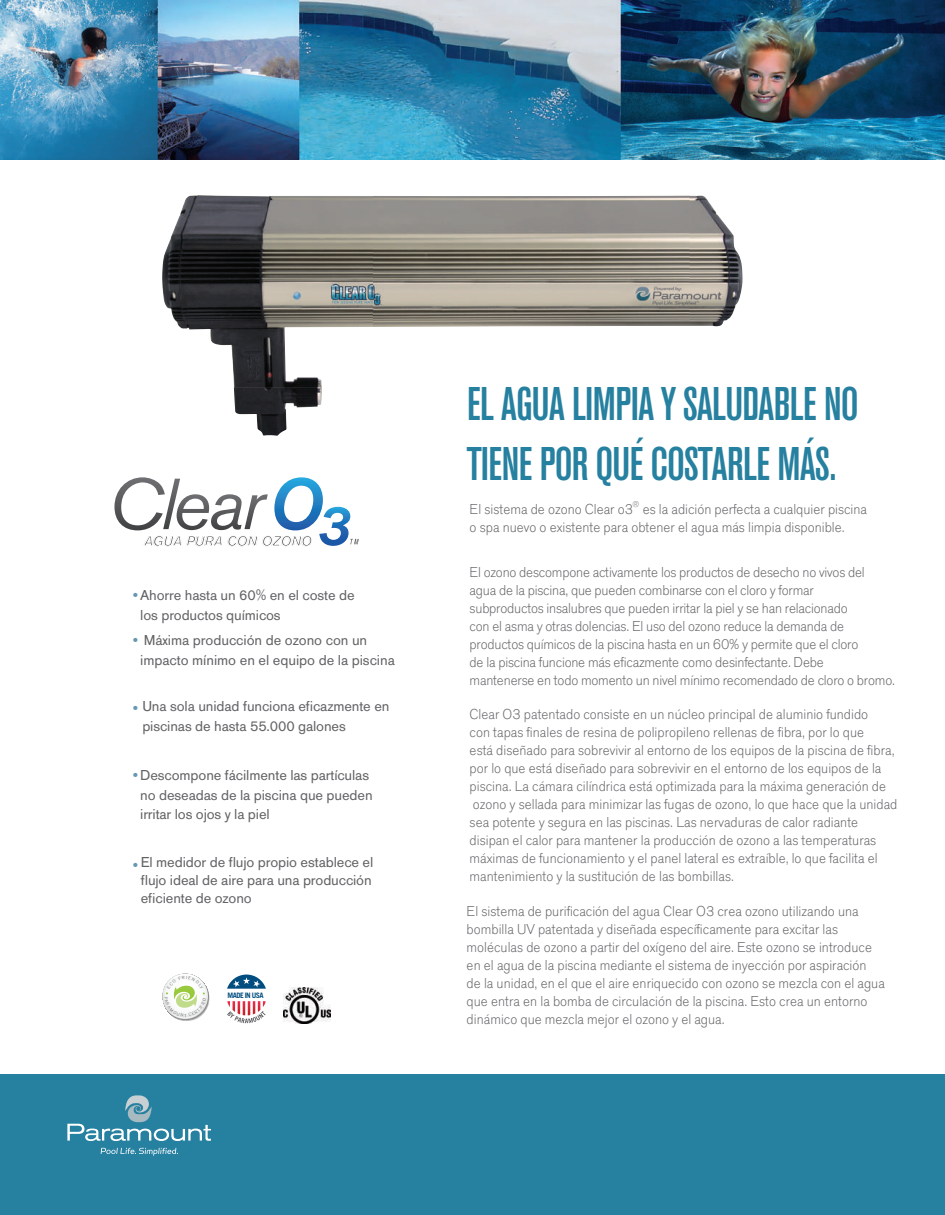
<style>
.page{position:relative;width:945px;height:1215px;background:#fff}
.page>*{position:absolute;margin:0;border:0;box-sizing:border-box;transform-origin:0 0}
.t1{font:condensed 49.5px/59.4px "Craft Gothic";letter-spacing:-.025em;color:#2680a0}
.t2{font:300 15px/18px "Craft Gothic";color:#636366}
.t3{font:15px/19.5px "Craft Gothic";letter-spacing:-.01em;color:#636366}
.t4{font:italic 600 15px "Craft Gothic";letter-spacing:-.01em;color:#636366}
.t5{font:300 8.7px "Craft Gothic";color:#636366}
.t6{font:700 7.5px "Trade Gothic";letter-spacing:-.075em;color:#024d7f}
.s1{color:#6697b3}
</style>
<div class="page">
<div style="left:0;top:1074px;width:945px;height:141px;background:#2680a0"></div>
<svg style="left:67px;top:1095px;width:144px;height:46px"></svg>
<svg style="left:101px;top:1148px;width:77px;height:8px"></svg>
<svg style="left:114px;top:477px;width:245px;height:69px"></svg>
<img style="left:0;top:0;width:945px;height:159px">
<img style="left:162px;top:195px;width:211px;height:193px">
<img style="left:373px;top:195px;width:370px;height:132px">
<img style="left:234px;top:387px;width:88px;height:49px">
<img style="left:283px;top:987px;width:47px;height:37px">
<svg style="left:162px;top:973px;width:46px;height:46px"></svg>
<svg style="left:227px;top:975px;width:39px;height:14px"></svg>
<svg style="left:227px;top:1001px;width:39px;height:22px"></svg>
<img style="left:0;top:0;width:1px;height:89px">
<svg style="left:165px;top:974px;width:41px;height:44px"></svg>
<p class="t4" style="left:144px;top:532px;width:169px">AGUA PURA CON OZONO</p>
<p class="t3" style="left:140px;top:586px;width:216px;text-indent:-10px"><span class="s1">•</span>Ahorre hasta un 60% en el coste de los productos químicos</p>
<p class="t3" style="left:140px;top:631px;width:256px;text-indent:-10px"><span class="s1">•</span> Máxima producción de ozono con un impacto mínimo en el equipo de la piscina</p>
<p class="t3" style="left:142px;top:697px;width:249px;text-indent:-12px"><span class="s1">•</span>Una sola unidad funciona eficazmente en piscinas de hasta 55.000 galones</p>
<p class="t3" style="left:140px;top:766px;width:234px;text-indent:-10px"><span class="s1">•</span>Descompone fácilmente las partículas no deseadas de la piscina que pueden irritar los ojos y la piel</p>
<p class="t3" style="left:141px;top:854px;width:234px;line-height:18px;text-align:justify;text-indent:-10px"><span class="s1">•</span>El medidor de flujo propio establece el flujo ideal de aire para una producción eficiente de ozono</p>
<p class="t6" style="left:228px;top:990px;width:37px">MADE IN USA</p>
<h1 class="t1" style="left:467px;top:375px;width:394px">EL AGUA LIMPIA Y SALUDABLE NO<br>TIENE POR QUÉ COSTARLE MÁS.</h1>
<p class="t5" style="left:633px;top:500px;width:8px">®</p>
<p class="t2" style="left:470px;top:500px;width:399px">El sistema de ozono Clear o3 es la adición perfecta a cualquier piscina o spa nuevo o existente para obtener el agua más limpia disponible.</p>
<p class="t2" style="left:470px;top:563px;width:427px">El ozono descompone activamente los productos de desecho no vivos del agua de la piscina, que pueden combinarse con el cloro y formar<br>subproductos insalubres que pueden irritar la piel y se han relacionado<br>con el asma y otras dolencias. El uso del ozono reduce la demanda de productos químicos de la piscina hasta en un 60% y permite que el cloro<br>de la piscina funcione más eficazmente como desinfectante. Debe<br>mantenerse en todo momento un nivel mínimo recomendado de cloro o bromo.</p>
<p class="t2" style="left:470px;top:705px;width:429px">Clear O3 patentado consiste en un núcleo principal de aluminio fundido<br>con tapas finales de resina de polipropileno rellenas de fibra, por lo que<br>está diseñado para sobrevivir al entorno de los equipos de la piscina de fibra, por lo que está diseñado para sobrevivir en el entorno de los equipos de la piscina. La cámara cilíndrica está optimizada para la máxima generación de ozono y sellada para minimizar las fugas de ozono, lo que hace que la unidad sea potente y segura en las piscinas. Las nervaduras de calor radiante disipan el calor para mantener la producción de ozono a las temperaturas máximas de funcionamiento y el panel lateral es extraíble, lo que facilita el mantenimiento y la sustitución de las bombillas.</p>
<p class="t2" style="left:467px;top:902px;width:420px">El sistema de purificación del agua Clear O3 crea ozono utilizando una bombilla UV patentada y diseñada específicamente para excitar las moléculas de ozono a partir del oxígeno del aire. Este ozono se introduce en el agua de la piscina mediante el sistema de inyección por aspiración<br>de la unidad, en el que el aire enriquecido con ozono se mezcla con el agua que entra en la bomba de circulación de la piscina. Esto crea un entorno dinámico que mezcla mejor el ozono y el agua.</p>
</div>
